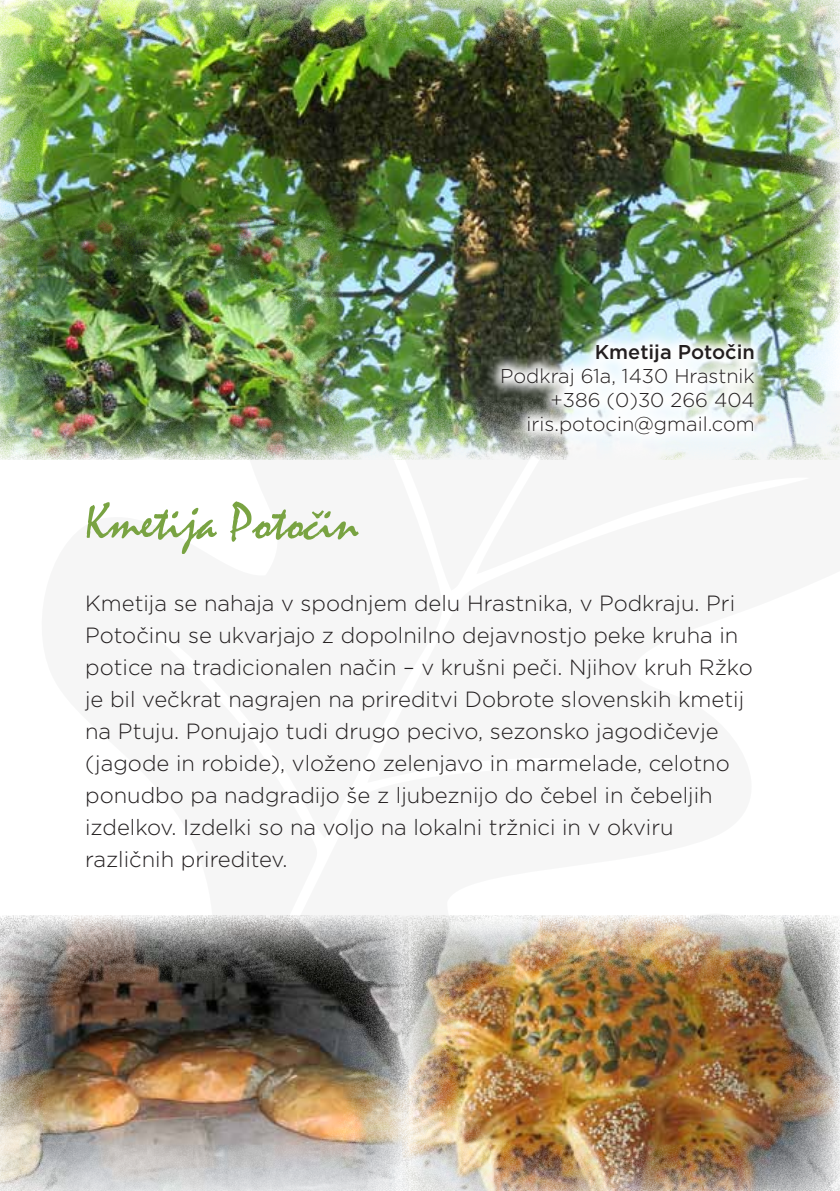
<style>
.page{position:relative;width:840px;height:1191px;background:#fff}
.page>*{position:absolute;margin:0;border:0;box-sizing:border-box;transform-origin:0 0}
.t1{font:52px "Mistral";color:#79a342}
.t2{font:300 22px/32px "Gotham";color:#231f20}
.t3{font:300 20px/24px "Gotham";color:#231f20;text-align:right}
.t4{font:500 20px "Gotham";color:#231f20}
</style>
<div class="page">
<img style="left:0;top:916px;width:403px;height:275px">
<img style="left:0;top:0;width:839px;height:459px">
<img style="left:403px;top:916px;width:436px;height:275px">
<svg style="left:486px;top:329px;width:283px;height:120px"></svg>
<img style="left:0;top:212px;width:342px;height:247px">
<h1 class="t1" style="left:85px;top:491px;width:275px">Kmetija Potočin</h1>
<p class="t4" style="left:594px;top:339px;width:161px">Kmetija Potočin</p>
<p class="t3" style="left:500px;top:363px;width:256px">Podkraj 61a, 1430 Hrastnik +386 (0)30 266 404 iris.potocin@gmail.com</p>
<p class="t2" style="left:85px;top:586px;width:668px">Kmetija se nahaja v spodnjem delu Hrastnika, v Podkraju. Pri Potočinu se ukvarjajo z dopolnilno dejavnostjo peke kruha in potice na tradicionalen način – v krušni peči. Njihov kruh Ržko je bil večkrat nagrajen na prireditvi Dobrote slovenskih kmetij na Ptuju. Ponujajo tudi drugo pecivo, sezonsko jagodičevje (jagode in robide), vloženo zelenjavo in marmelade, celotno ponudbo pa nadgradijo še z ljubeznijo do čebel in čebeljih izdelkov. Izdelki so na voljo na lokalni tržnici in v okviru različnih prireditev.</p>
</div>
